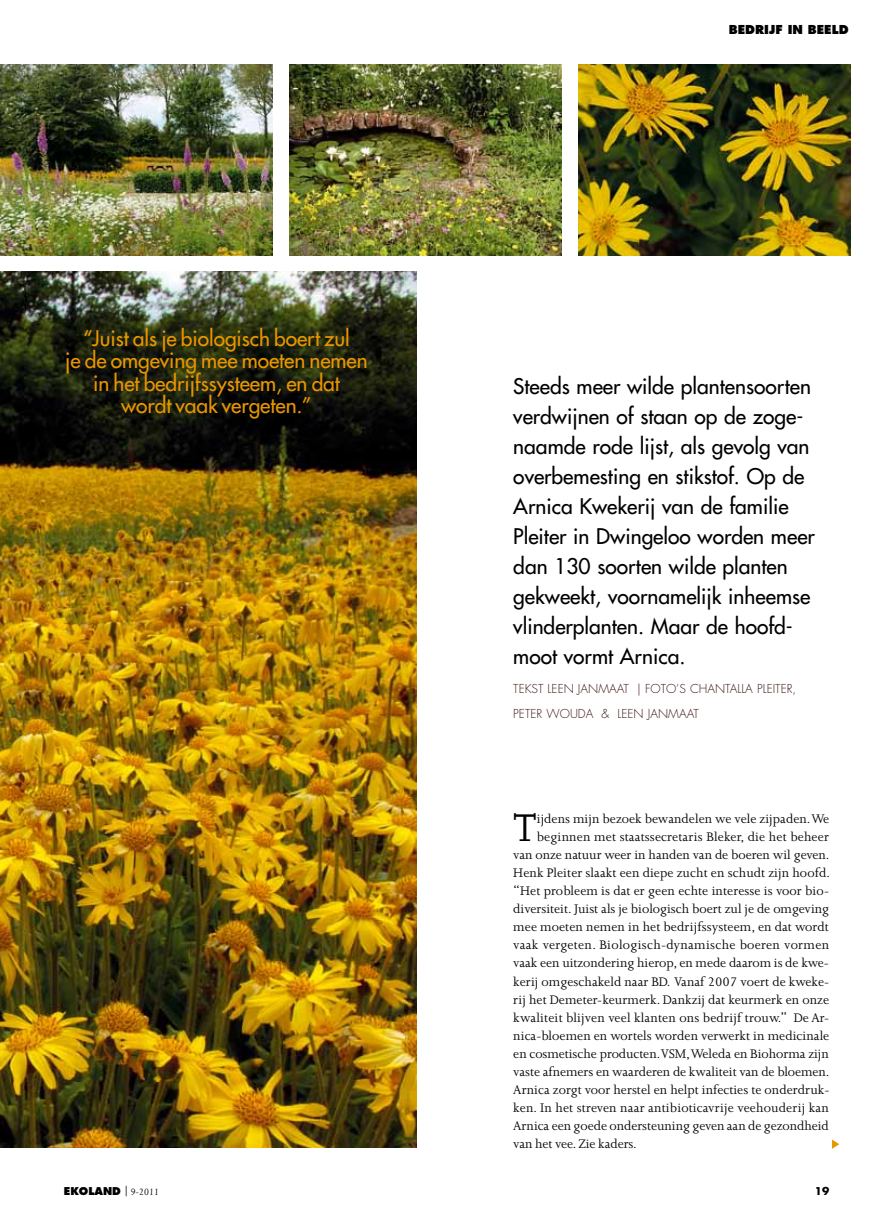
<style>
.page{position:relative;width:893px;height:1212px;background:#fff}
.page>*{position:absolute;margin:0;border:0;box-sizing:border-box;transform-origin:0 0}
.t1{font:44.4px "Joanna MT Std";color:#000}
.t2{font:500 21px/30px "Futura Std";color:#000}
.t3{font:500 21px/22.5px "Futura Std";letter-spacing:-.005em;color:#e79600;text-align:center}
.t4{font:14.25px "Joanna MT Std";letter-spacing:.005em;color:#000}
.t5{font:300 12px/25.5px "Futura Std";color:#3d1915}
.t6{font:800 12px "Futura Std";color:#000}
.t7{font:800 10.5px "Futura Std";color:#000}
.t8{font:700 10.5px "Futura Std";color:#000}
.s1{font-weight:500}
.s2{font-family:"Joanna MT Std";font-weight:400;font-style:italic}
</style>
<div class="page">
<svg style="left:832px;top:1139px;width:7px;height:10px"></svg>
<img style="left:0;top:64px;width:272px;height:191px">
<img style="left:0;top:272px;width:417px;height:876px">
<img style="left:289px;top:64px;width:272px;height:191px">
<img style="left:579px;top:64px;width:272px;height:191px">
<h2 class="t3" style="left:65px;top:327px;width:304px">“Juist als je biologisch boert zul<br>je de omgeving mee moeten nemen in het bedrijfssysteem, en dat<br>wordt vaak vergeten.”</h2>
<p class="t6" style="left:729px;top:22px;width:97px">BEDRIJF IN BEELD</p>
<p class="t2" style="left:513px;top:371px;width:303px">Steeds meer wilde plantensoorten verdwijnen of staan op de zoge&shy;naamde rode lijst, als gevolg van overbemesting en stikstof. Op de<br>Arnica Kwekerij van de familie<br>Pleiter in Dwingeloo worden meer dan 130 soorten wilde planten gekweekt, voornamelijk inheemse vlinderplanten. Maar de hoofd&shy;moot vormt Arnica.</p>
<p class="t5" style="left:513px;top:676px;width:284px">TEKST LEEN JANMAAT | FOTO’S CHANTALLA PLEITER,<br>PETER WOUDA &amp; LEEN JANMAAT</p>
<h1 class="t1" style="left:513px;top:804px;width:25px">T</h1>
<p class="t4" style="left:537px;top:811px;width:294px">ijdens mijn bezoek bewandelen we vele zijpaden. We</p>
<p class="t4" style="left:537px;top:829px;width:294px">beginnen met staatssecretaris Bleker, die het beheer</p>
<p class="t4" style="left:513px;top:847px;width:318px">van onze natuur weer in handen van de boeren wil geven.</p>
<p class="t4" style="left:513px;top:865px;width:318px">Henk Pleiter slaakt een diepe zucht en schudt zijn hoofd.</p>
<p class="t4" style="left:513px;top:883px;width:317px">“Het probleem is dat er geen echte interesse is voor bio-</p>
<p class="t4" style="left:513px;top:901px;width:317px">diversiteit. Juist als je biologisch boert zul je de omgeving</p>
<p class="t4" style="left:513px;top:919px;width:317px">mee moeten nemen in het bedrijfssysteem, en dat wordt</p>
<p class="t4" style="left:513px;top:937px;width:317px">vaak vergeten. Biologisch-dynamische boeren vormen</p>
<p class="t4" style="left:513px;top:955px;width:317px">vaak een uitzondering hierop, en mede daarom is de kwe-</p>
<p class="t4" style="left:513px;top:973px;width:317px">kerij omgeschakeld naar BD. Vanaf 2007 voert de kweke-</p>
<p class="t4" style="left:513px;top:992px;width:317px">rij het Demeter-keurmerk. Dankzij dat keurmerk en onze</p>
<p class="t4" style="left:513px;top:1010px;width:317px">kwaliteit blijven veel klanten ons bedrijf trouw.” De Ar-</p>
<p class="t4" style="left:513px;top:1028px;width:318px">nica-bloemen en wortels worden verwerkt in medicinale</p>
<p class="t4" style="left:513px;top:1046px;width:317px">en cosmetische producten. VSM, Weleda en Biohorma zijn</p>
<p class="t4" style="left:513px;top:1064px;width:318px">vaste afnemers en waarderen de kwaliteit van de bloemen.</p>
<p class="t4" style="left:513px;top:1082px;width:318px">Arnica zorgt voor herstel en helpt infecties te onderdruk-</p>
<p class="t4" style="left:513px;top:1100px;width:317px">ken. In het streven naar antibioticavrije veehouderij kan</p>
<p class="t4" style="left:513px;top:1118px;width:317px">Arnica een goede ondersteuning geven aan de gezondheid</p>
<p class="t4" style="left:513px;top:1136px;width:125px">van het vee. Zie kaders.</p>
<p class="t7" style="left:64px;top:1184px;width:97px">EKOLAND <span class="s1">|</span> <span class="s2">9-2011</span></p>
<p class="t8" style="left:815px;top:1184px;width:16px">19</p>
</div>
